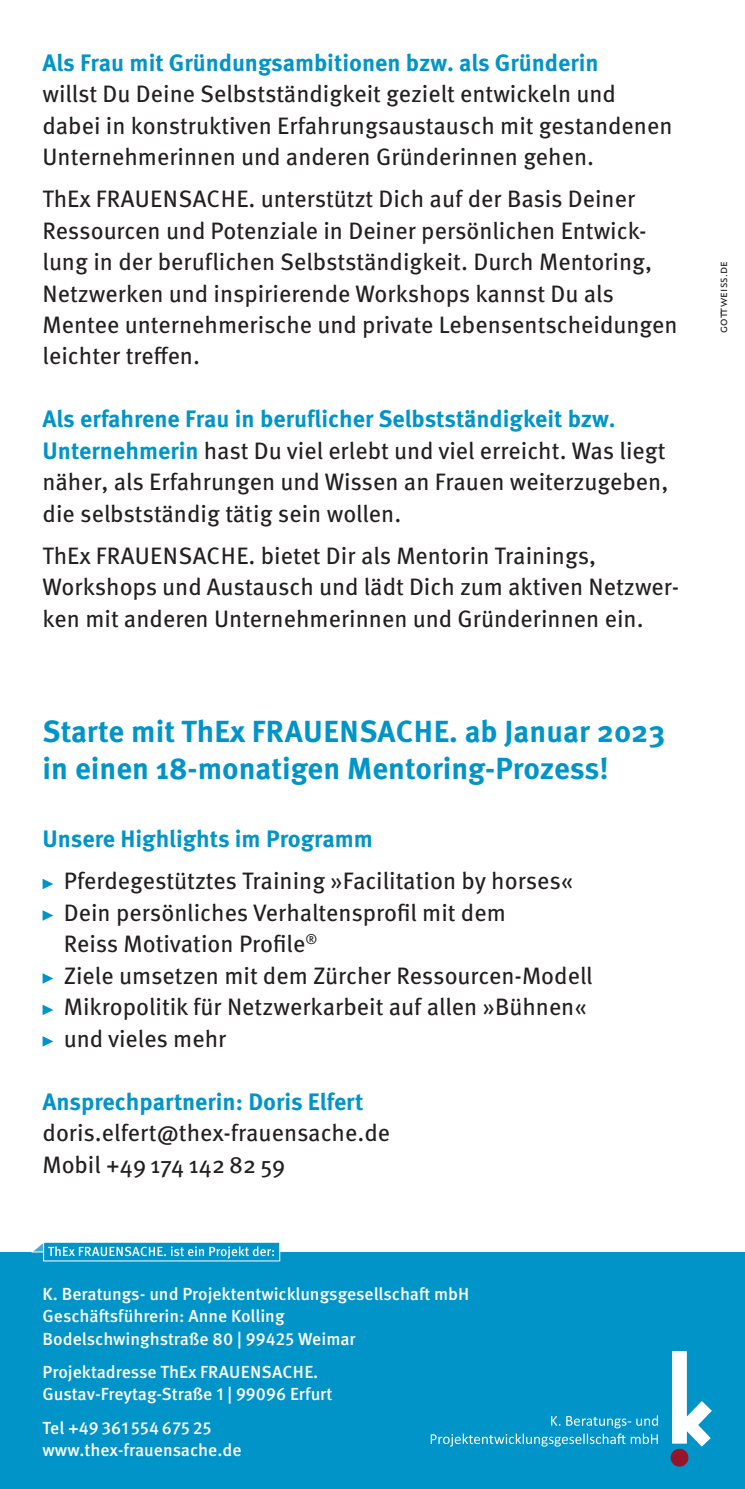
<style>
.page{position:relative;width:745px;height:1489px;background:#fff}
.page>*{position:absolute;margin:0;border:0;box-sizing:border-box;transform-origin:0 0}
.t1{font:700 30.5px/37px "Meta Pro";color:#0094c8}
.t2{font:23.75px/31.5px "Meta Pro";color:#231f20}
.t3{font:700 23.75px "Meta Pro";color:#0094c8}
.t4{font:500 17.5px/22.5px "Meta Pro";color:#fff}
.t5{font:12px "Metro Nova Pro";letter-spacing:.015em;color:#231f20}
.s1{font-weight:700;color:#0094c8}
</style>
<div class="page">
<div style="left:0;top:1252px;width:744px;height:236px;background:#0094c8"></div>
<svg style="left:430px;top:1415px;width:227px;height:31px"></svg>
<svg style="left:672px;top:1351px;width:40px;height:96px"></svg>
<div style="left:670px;top:1448px;width:17px;height:17px;background:#95152b;border-radius:50%"></div>
<div style="left:670px;top:1448px;width:18px;height:18px;border:1px solid #95152b;border-radius:50%"></div>
<div style="left:43px;top:1241px;width:237px;height:20px;background:#0094c8"></div>
<svg style="left:31px;top:1241px;width:243px;height:17px"></svg>
<svg style="left:43px;top:879px;width:10px;height:10px"></svg>
<svg style="left:43px;top:910px;width:10px;height:10px"></svg>
<svg style="left:43px;top:973px;width:10px;height:10px"></svg>
<svg style="left:43px;top:1005px;width:10px;height:10px"></svg>
<svg style="left:43px;top:1036px;width:10px;height:10px"></svg>
<p class="t3" style="left:43px;top:44px;width:557px">Als Frau mit Gründungsambitionen bzw. als Gründerin</p>
<p class="t2" style="left:43px;top:76px;width:631px">willst Du Deine Selbstständigkeit gezielt entwickeln und dabei in konstruktiven Erfahrungsaustausch mit gestandenen<br>Unternehmerinnen und anderen Gründerinnen gehen.</p>
<p class="t2" style="left:43px;top:181px;width:636px">ThEx FRAUENSACHE. unterstützt Dich auf der Basis Deiner Ressourcen und Potenziale in Deiner persönlichen Entwick&shy;lung in der beruflichen Selbstständigkeit. Durch Mentoring, Netzwerken und inspirierende Workshops kannst Du als Mentee unternehmerische und private Lebensentscheidungen leichter treffen.</p>
<p class="t2" style="left:43px;top:402px;width:627px"><span class="s1">Als erfahrene Frau in beruflicher Selbstständigkeit bzw.<br>Unternehmerin</span> hast Du viel erlebt und viel erreicht. Was liegt näher, als Erfahrungen und Wissen an Frauen weiterzugeben, die selbstständig tätig sein wollen.</p>
<p class="t2" style="left:43px;top:538px;width:638px">ThEx FRAUENSACHE. bietet Dir als Mentorin Trainings,<br>Workshops und Austausch und lädt Dich zum aktiven Netzwer&shy;ken mit anderen Unternehmerinnen und Gründerinnen ein.</p>
<p class="t1" style="left:43px;top:711px;width:624px">Starte mit ThEx FRAUENSACHE. ab Januar 2023 in einen 18-monatigen Mentoring-Prozess!</p>
<p class="t3" style="left:43px;top:820px;width:331px">Unsere Highlights im Programm</p>
<p class="t2" style="left:64px;top:863px;width:530px">Pferdegestütztes Training »Facilitation by horses« Dein persönliches Verhaltensprofil mit dem<br>Reiss Motivation Profile<sup>®<br></sup>Ziele umsetzen mit dem Zürcher Ressourcen-Modell Mikropolitik für Netzwerkarbeit auf allen »Bühnen« und vieles mehr</p>
<p class="t3" style="left:43px;top:1082px;width:322px">Ansprechpartnerin: Doris Elfert</p>
<p class="t2" style="left:43px;top:1115px;width:349px">doris.elfert@thex-frauensache.de<br>Mobil +49 174 142 82 59</p>
<p class="t5" style="left:714px;top:333px;width:73px;rotate:-90deg">gottWeiss.de</p>
<p class="t4" style="left:43px;top:1281px;width:428px">K. Beratungs- und Projektentwicklungsgesellschaft mbH<br>Geschäftsführerin: Anne Kolling<br>Bodelschwinghstraße 80 | 99425 Weimar</p>
<p class="t4" style="left:43px;top:1359px;width:291px">Projektadresse ThEx FRAUENSACHE.<br>Gustav-Freytag-Straße 1 | 99096 Erfurt</p>
<p class="t4" style="left:43px;top:1414px;width:200px">Tel +49 361 554 675 25 www.thex-frauensache.de</p>
</div>
